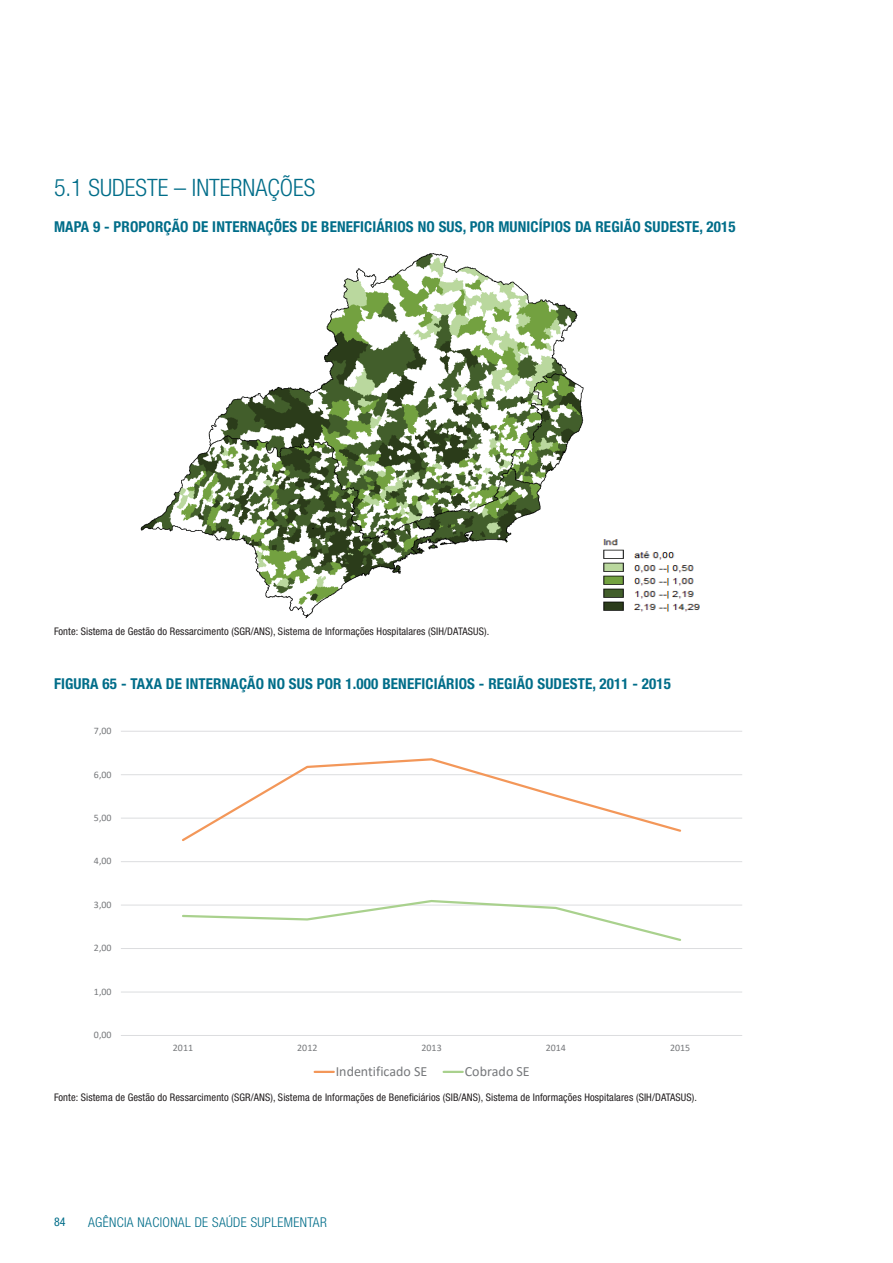
<style>
.page{position:relative;width:893px;height:1263px;background:#fff}
.page>*{position:absolute;margin:0;border:0;box-sizing:border-box;transform-origin:0 0}
.sub_titulo_relatório{font:300 condensed 24px "Helvetica Neue";color:#006d89}
.titulo_tabelas{font:700 condensed 15px "Helvetica Neue";letter-spacing:.01em;color:#006d89}
.t1{font:13.95px "Calibri";color:#76787b}
.t2{font:300 condensed 13.5px "Helvetica Neue";letter-spacing:.025em;color:#006d89}
.t3{font:condensed 12px "Helvetica Neue";color:#006d89}
.fonte_relatorio{font:condensed 10.5px "Helvetica Neue";letter-spacing:.01em;color:#231f20}
.t4{font:9.9px "Calibri";color:#76787b}
</style>
<div class="page">
<img style="left:140px;top:253px;width:444px;height:365px">
<img style="left:603px;top:539px;width:97px;height:73px">
<hr style="left:121px;top:992px;width:621px;height:1px;background:#dcdddf">
<hr style="left:121px;top:948px;width:621px;height:1px;background:#dcdddf">
<hr style="left:121px;top:905px;width:621px;height:1px;background:#dcdddf">
<hr style="left:121px;top:861px;width:621px;height:1px;background:#dcdddf">
<hr style="left:121px;top:818px;width:621px;height:1px;background:#dcdddf">
<hr style="left:121px;top:774px;width:621px;height:1px;background:#dcdddf">
<hr style="left:121px;top:731px;width:621px;height:1px;background:#dcdddf">
<hr style="left:121px;top:1035px;width:621px;height:1px;background:#dcdddf">
<svg style="left:180px;top:758px;width:503px;height:83px"></svg>
<svg style="left:181px;top:900px;width:502px;height:41px"></svg>
<svg style="left:315px;top:1071px;width:19px;height:2px"></svg>
<svg style="left:444px;top:1071px;width:19px;height:2px"></svg>
<p class="sub_titulo_relatório" style="left:54px;top:173px;width:263px">5.1 SUDESTE – INTERNAÇÕES</p>
<p class="titulo_tabelas" style="left:54px;top:217px;width:683px">MAPA 9 - PROPORÇÃO DE INTERNAÇÕES DE BENEFICIÁRIOS NO SUS, POR MUNICÍPIOS DA REGIÃO SUDESTE, 2015</p>
<p class="fonte_relatorio" style="left:54px;top:626px;width:437px">Fonte: Sistema de Gestão do Ressarcimento (SGR/ANS), Sistema de Informações Hospitalares (SIH/DATASUS).</p>
<p class="titulo_tabelas" style="left:54px;top:675px;width:619px">FIGURA 65 - TAXA DE INTERNAÇÃO NO SUS POR 1.000 BENEFICIÁRIOS - REGIÃO SUDESTE, 2011 - 2015</p>
<p class="t4" style="left:94px;top:724px;width:19px">7,00</p>
<p class="t4" style="left:94px;top:767px;width:19px">6,00</p>
<p class="t4" style="left:94px;top:811px;width:19px">5,00</p>
<p class="t4" style="left:94px;top:854px;width:19px">4,00</p>
<p class="t4" style="left:94px;top:898px;width:19px">3,00</p>
<p class="t4" style="left:94px;top:941px;width:19px">2,00</p>
<p class="t4" style="left:94px;top:985px;width:19px">1,00</p>
<p class="t4" style="left:94px;top:1028px;width:19px">0,00</p>
<p class="t4" style="left:173px;top:1041px;width:22px">2011</p>
<p class="t4" style="left:297px;top:1041px;width:22px">2012</p>
<p class="t4" style="left:421px;top:1041px;width:22px">2013</p>
<p class="t4" style="left:546px;top:1041px;width:22px">2014</p>
<p class="t4" style="left:670px;top:1041px;width:22px">2015</p>
<p class="t1" style="left:336px;top:1061px;width:93px">Indentificado SE</p>
<p class="t1" style="left:465px;top:1061px;width:66px">Cobrado SE</p>
<p class="fonte_relatorio" style="left:54px;top:1091px;width:644px">Fonte: Sistema de Gestão do Ressarcimento (SGR/ANS), Sistema de Informações de Beneficiários (SIB/ANS), Sistema de Informações Hospitalares (SIH/DATASUS).</p>
<p class="t3" style="left:54px;top:1215px;width:13px">84</p>
<p class="t2" style="left:88px;top:1215px;width:240px">AGÊNCIA NACIONAL DE SAÚDE SUPLEMENTAR</p>
</div>
